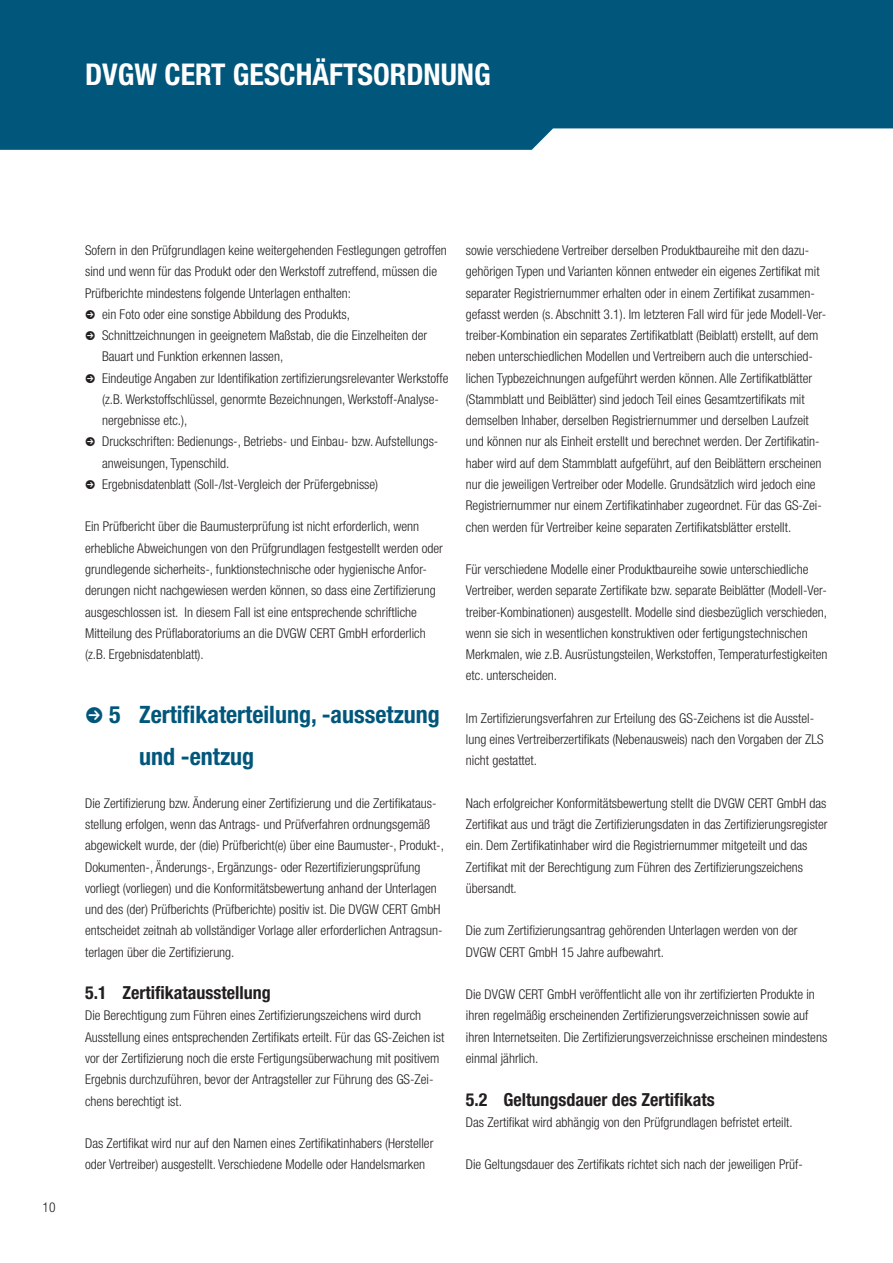
<style>
.page{position:relative;width:893px;height:1263px;background:#fff}
.page>*{position:absolute;margin:0;border:0;box-sizing:border-box;transform-origin:0 0}
.t1{font:700 condensed 30px "Helvetica Neue LT Pro";color:#fff}
.t2{font:700 condensed 24px/42.5px "Helvetica Neue LT Pro";color:#00567b}
.t3{font:700 condensed 18px "Helvetica Neue LT Pro";color:#231f20}
.t4{font:300 condensed 13.5px/21.3px "Helvetica Neue LT Pro";color:#231f20}
</style>
<div class="page">
<div style="left:0;top:0;width:892px;height:150px;background:#00567b"></div>
<h1 class="t1" style="left:85px;top:64px;width:407px">DVGW CERT GESCHÄFTSORDNUNG</h1>
<p class="t4" style="left:43px;top:1198px;width:14px">10</p>
<p class="t4" style="left:85px;top:241px;width:363px">Sofern in den Prüfgrundlagen keine weitergehenden Festlegungen getroffen</p>
<p class="t4" style="left:85px;top:263px;width:353px">sind und wenn für das Produkt oder den Werkstoff zutreffend, müssen die</p>
<p class="t4" style="left:85px;top:284px;width:267px">Prüfberichte mindestens folgende Unterlagen enthalten:</p>
<p class="t4" style="left:102px;top:305px;width:249px">ein Foto oder eine sonstige Abbildung des Produkts,</p>
<p class="t4" style="left:102px;top:326px;width:327px">Schnittzeichnungen in geeignetem Maßstab, die die Einzelheiten der</p>
<p class="t4" style="left:102px;top:348px;width:183px">Bauart und Funktion erkennen lassen,</p>
<p class="t4" style="left:102px;top:369px;width:348px">Eindeutige Angaben zur Identifikation zertifizierungsrelevanter Werkstoffe</p>
<p class="t4" style="left:102px;top:390px;width:338px">(z.B. Werkstoffschlüssel, genormte Bezeichnungen, Werkstoff-Analyse-</p>
<p class="t4" style="left:102px;top:411px;width:87px">nergebnisse etc.),</p>
<p class="t4" style="left:102px;top:433px;width:338px">Druckschriften: Bedienungs-, Betriebs- und Einbau- bzw. Aufstellungs-</p>
<p class="t4" style="left:102px;top:454px;width:129px">anweisungen, Typenschild.</p>
<p class="t4" style="left:102px;top:475px;width:278px">Ergebnisdatenblatt (Soll-/Ist-Vergleich der Prüfergebnisse)</p>
<p class="t4" style="left:85px;top:518px;width:359px">Ein Prüfbericht über die Baumusterprüfung ist nicht erforderlich, wenn erhebliche Abweichungen von den Prüfgrundlagen festgestellt werden oder grundlegende sicherheits-, funktionstechnische oder hygienische Anfor&shy;derungen nicht nachgewiesen werden können, so dass eine Zertifizierung ausgeschlossen ist. In diesem Fall ist eine entsprechende schriftliche Mitteilung des Prüflaboratoriums an die DVGW CERT GmbH erforderlich (z.B. Ergebnisdatenblatt).</p>
<h2 class="t2" style="left:139px;top:696px;width:302px;text-indent:-30px">5 Zertifikaterteilung, -aussetzung und -entzug</h2>
<p class="t4" style="left:85px;top:794px;width:360px">Die Zertifizierung bzw. Änderung einer Zertifizierung und die Zertifikataus&shy;stellung erfolgen, wenn das Antrags- und Prüfverfahren ordnungsgemäß abgewickelt wurde, der (die) Prüfbericht(e) über eine Baumuster-, Produkt-, Dokumenten-, Änderungs-, Ergänzungs- oder Rezertifizierungsprüfung vorliegt (vorliegen) und die Konformitätsbewertung anhand der Unterlagen und des (der) Prüfberichts (Prüfberichte) positiv ist. Die DVGW CERT GmbH entscheidet zeitnah ab vollständiger Vorlage aller erforderlichen Antragsun&shy;terlagen über die Zertifizierung.</p>
<h3 class="t3" style="left:85px;top:986px;width:187px">5.1 Zertifikatausstellung</h3>
<p class="t4" style="left:85px;top:1007px;width:361px">Die Berechtigung zum Führen eines Zertifizierungszeichens wird durch Ausstellung eines entsprechenden Zertifikats erteilt. Für das GS-Zeichen ist vor der Zertifizierung noch die erste Fertigungsüberwachung mit positivem Ergebnis durchzuführen, bevor der Antragsteller zur Führung des GS-Zei&shy;chens berechtigt ist.</p>
<p class="t4" style="left:85px;top:1134px;width:350px">Das Zertifikat wird nur auf den Namen eines Zertifikatinhabers (Hersteller oder Vertreiber) ausgestellt. Verschiedene Modelle oder Handelsmarken</p>
<p class="t4" style="left:466px;top:241px;width:362px">sowie verschiedene Vertreiber derselben Produktbaureihe mit den dazu&shy;gehörigen Typen und Varianten können entweder ein eigenes Zertifikat mit separater Registriernummer erhalten oder in einem Zertifikat zusammen&shy;gefasst werden (s. Abschnitt 3.1). Im letzteren Fall wird für jede Modell-Ver&shy;treiber-Kombination ein separates Zertifikatblatt (Beiblatt) erstellt, auf dem neben unterschiedlichen Modellen und Vertreibern auch die unterschied&shy;lichen Typbezeichnungen aufgeführt werden können. Alle Zertifikatblätter (Stammblatt und Beiblätter) sind jedoch Teil eines Gesamtzertifikats mit demselben Inhaber, derselben Registriernummer und derselben Laufzeit und können nur als Einheit erstellt und berechnet werden. Der Zertifikatin&shy;haber wird auf dem Stammblatt aufgeführt, auf den Beiblättern erscheinen nur die jeweiligen Vertreiber oder Modelle. Grundsätzlich wird jedoch eine Registriernummer nur einem Zertifikatinhaber zugeordnet. Für das GS-Zei&shy;chen werden für Vertreiber keine separaten Zertifikatsblätter erstellt.</p>
<p class="t4" style="left:466px;top:560px;width:363px">Für verschiedene Modelle einer Produktbaureihe sowie unterschiedliche Vertreiber, werden separate Zertifikate bzw. separate Beiblätter (Modell-Ver&shy;treiber-Kombinationen) ausgestellt. Modelle sind diesbezüglich verschieden, wenn sie sich in wesentlichen konstruktiven oder fertigungstechnischen Merkmalen, wie z.B. Ausrüstungsteilen, Werkstoffen, Temperaturfestigkeiten etc. unterscheiden.</p>
<p class="t4" style="left:466px;top:709px;width:359px">Im Zertifizierungsverfahren zur Erteilung des GS-Zeichens ist die Ausstel&shy;lung eines Vertreiberzertifikats (Nebenausweis) nach den Vorgaben der ZLS nicht gestattet.</p>
<p class="t4" style="left:466px;top:794px;width:363px">Nach erfolgreicher Konformitätsbewertung stellt die DVGW CERT GmbH das Zertifikat aus und trägt die Zertifizierungsdaten in das Zertifizierungsregister ein. Dem Zertifikatinhaber wird die Registriernummer mitgeteilt und das Zertifikat mit der Berechtigung zum Führen des Zertifizierungszeichens übersandt.</p>
<p class="t4" style="left:466px;top:922px;width:333px">Die zum Zertifizierungsantrag gehörenden Unterlagen werden von der<br>DVGW CERT GmbH 15 Jahre aufbewahrt.</p>
<p class="t4" style="left:466px;top:985px;width:363px">Die DVGW CERT GmbH veröffentlicht alle von ihr zertifizierten Produkte in ihren regelmäßig erscheinenden Zertifizierungsverzeichnissen sowie auf ihren Internetseiten. Die Zertifizierungsverzeichnisse erscheinen mindestens einmal jährlich.</p>
<h3 class="t3" style="left:466px;top:1093px;width:250px">5.2 Geltungsdauer des Zertifikats</h3>
<p class="t4" style="left:466px;top:1113px;width:328px">Das Zertifikat wird abhängig von den Prüfgrundlagen befristet erteilt.</p>
<p class="t4" style="left:466px;top:1156px;width:339px">Die Geltungsdauer des Zertifikats richtet sich nach der jeweiligen Prüf-</p>
</div>
